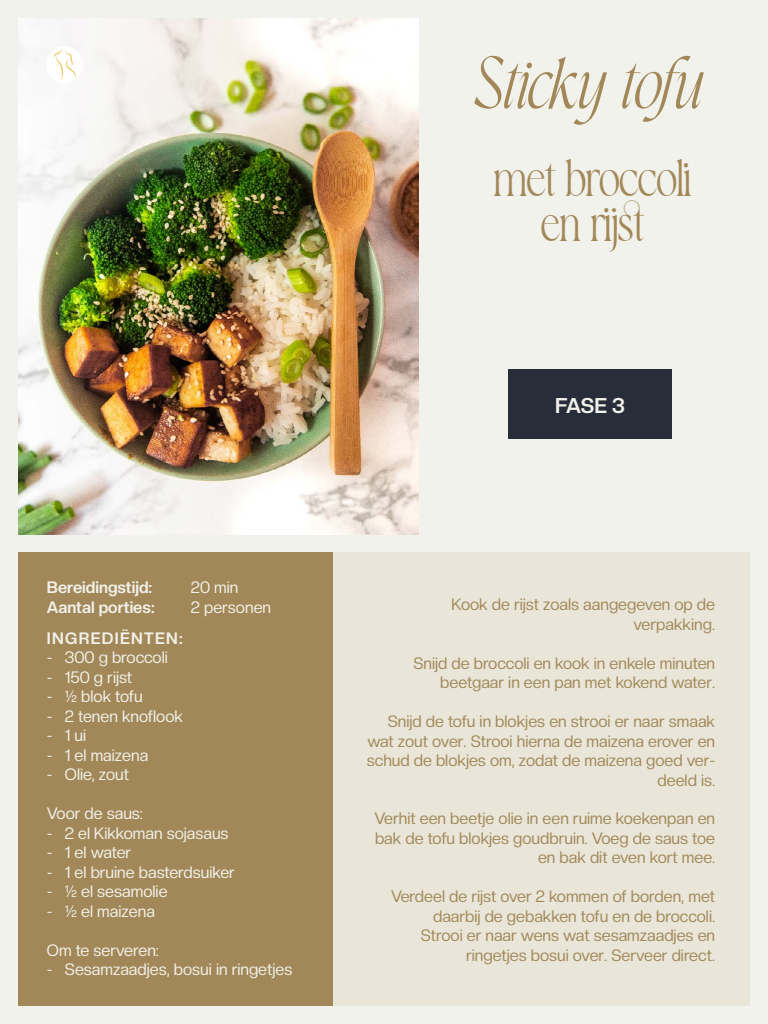
<style>
.page{position:relative;width:768px;height:1024px;background:#f2f2ec}
.page>*{position:absolute;margin:0;border:0;box-sizing:border-box;transform-origin:0 0}
.t1{font:italic 70px "Komrile";letter-spacing:-.04em;color:#a28858}
.t2{font:50px/45px "Komrile";letter-spacing:-.04em;color:#a28858;text-align:center}
.t3{font:700 21px "Creato Display";color:#f2f2ec}
.t4{font:16.25px/19.5px "Creato Display";color:#a18858;text-align:right}
.t5{font:16.25px "Creato Display";color:#f2f2ec}
.t6{font:700 16.25px "Creato Display";color:#f2f2ec}
.t7{font:700 16.25px "Creato Display";letter-spacing:.08em;color:#f2f2ec}
</style>
<div class="page">
<img style="left:18px;top:18px;width:400px;height:517px">
<div style="left:332px;top:552px;width:418px;height:454px;background:#e9e6d9"></div>
<div style="left:508px;top:370px;width:164px;height:69px;background:#272d39"></div>
<div style="left:18px;top:552px;width:314px;height:454px;background:#a28858"></div>
<div style="left:46px;top:46px;width:37px;height:37px;background:#fff;border-radius:50%"></div>
<svg style="left:54px;top:49px;width:22px;height:31px"></svg>
<p class="t6" style="left:47px;top:578px;width:107px">Bereidingstijd:</p>
<p class="t5" style="left:191px;top:578px;width:49px">20 min</p>
<p class="t6" style="left:47px;top:598px;width:109px">Aantal porties:</p>
<p class="t5" style="left:191px;top:598px;width:82px">2 personen</p>
<p class="t7" style="left:47px;top:628px;width:137px">INGREDIËNTEN:</p>
<p class="t5" style="left:47px;top:648px;width:122px">- 300 g broccoli</p>
<p class="t5" style="left:47px;top:667px;width:87px">- 150 g rijst</p>
<p class="t5" style="left:47px;top:687px;width:97px">- ½ blok tofu</p>
<p class="t5" style="left:47px;top:706px;width:138px">- 2 tenen knoflook</p>
<p class="t5" style="left:47px;top:726px;width:41px">- 1 ui</p>
<p class="t5" style="left:47px;top:745px;width:103px">- 1 el maizena</p>
<p class="t5" style="left:47px;top:765px;width:84px">- Olie, zout</p>
<p class="t5" style="left:47px;top:804px;width:98px">Voor de saus:</p>
<p class="t5" style="left:47px;top:823px;width:183px">- 2 el Kikkoman sojasaus</p>
<p class="t5" style="left:47px;top:843px;width:86px">- 1 el water</p>
<p class="t5" style="left:47px;top:862px;width:190px">- 1 el bruine basterdsuiker</p>
<p class="t5" style="left:47px;top:882px;width:122px">- ½ el sesamolie</p>
<p class="t5" style="left:47px;top:901px;width:109px">- ½ el maizena</p>
<p class="t5" style="left:47px;top:940px;width:114px">Om te serveren:</p>
<p class="t5" style="left:47px;top:960px;width:247px">- Sesamzaadjes, bosui in ringetjes</p>
<h1 class="t1" style="left:476px;top:46px;width:230px">Sticky tofu</h1>
<h2 class="t2" style="left:493px;top:159px;width:201px">met broccoli en rijst</h2>
<p class="t3" style="left:555px;top:393px;width:71px">FASE 3</p>
<p class="t4" style="left:452px;top:594px;width:265px">Kook de rijst zoals aangegeven op de verpakking.</p>
<p class="t4" style="left:413px;top:653px;width:303px">Snijd de broccoli en kook in enkele minuten beetgaar in een pan met kokend water.</p>
<p class="t4" style="left:367px;top:711px;width:350px">Snijd de tofu in blokjes en strooi er naar smaak wat zout over. Strooi hierna de maizena erover en schud de blokjes om, zodat de maizena goed ver&shy;deeld is.</p>
<p class="t4" style="left:374px;top:809px;width:342px">Verhit een beetje olie in een ruime koekenpan en bak de tofu blokjes goudbruin. Voeg de saus toe en bak dit even kort mee.</p>
<p class="t4" style="left:391px;top:887px;width:326px">Verdeel de rijst over 2 kommen of borden, met daarbij de gebakken tofu en de broccoli.<br>Strooi er naar wens wat sesamzaadjes en ringetjes bosui over. Serveer direct.</p>
</div>
